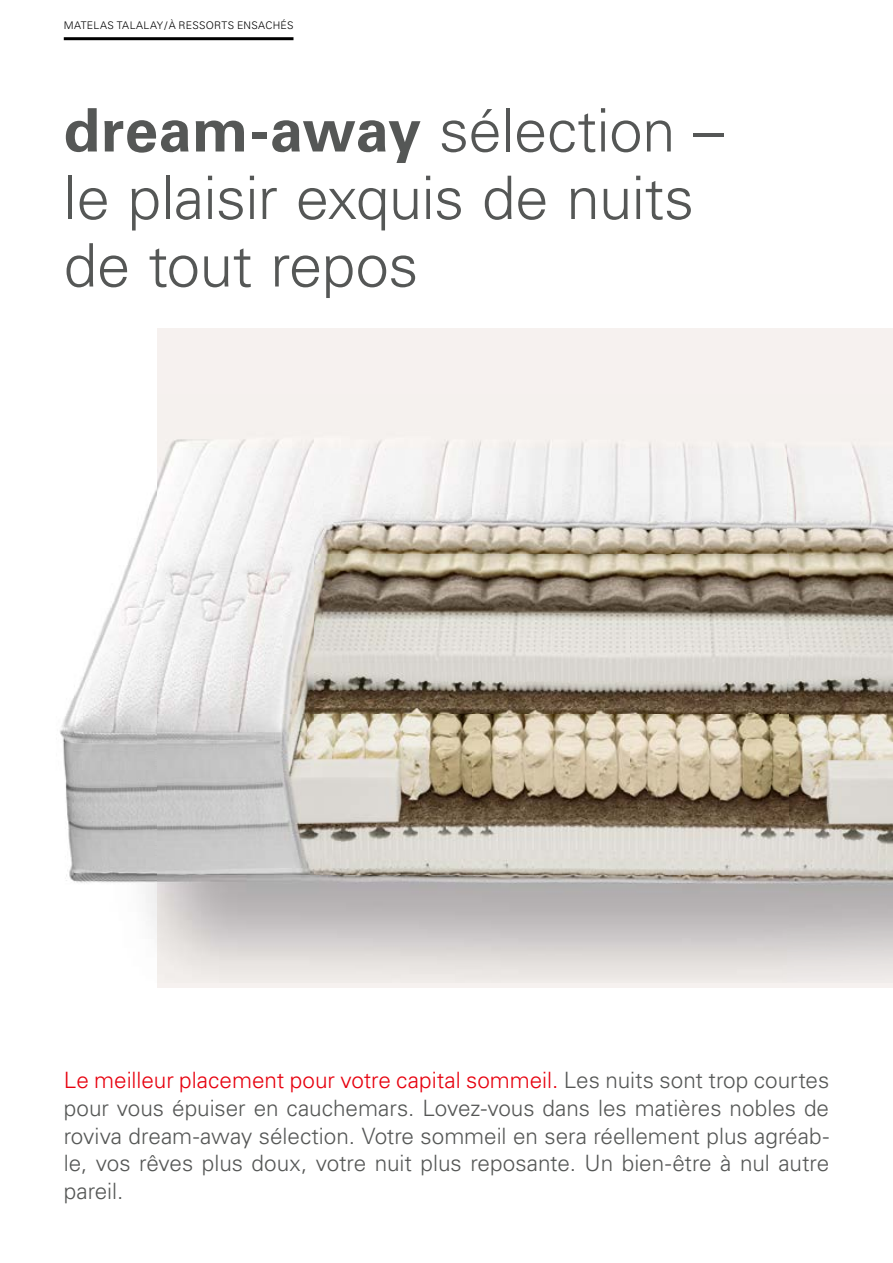
<style>
.page{position:relative;width:893px;height:1263px;background:#fff}
.page>*{position:absolute;margin:0;border:0;box-sizing:border-box;transform-origin:0 0}
.t1{font:300 60px/67.5px "Univers LT Std";letter-spacing:-.01em;color:#555756}
.t2{font:300 22.5px/27.8px "Univers LT Std";color:#555756;text-align:justify}
.t3{font:300 10.5px "Univers LT Std";letter-spacing:.025em;color:#000}
.s1{font-weight:700}
.s2{color:#e7000e}
</style>
<div class="page">
<hr style="left:64px;top:37px;width:229px;height:3px;background:#000">
<div style="left:157px;top:328px;width:736px;height:659px;background:#f6f1ef"></div>
<img style="left:60px;top:439px;width:833px;height:538px">
<p class="t3" style="left:64px;top:19px;width:231px">MATELAS TALALAY / À RESSORTS ENSACHÉS</p>
<h1 class="t1" style="left:64px;top:96px;width:661px"><span class="s1">dream-away</span> sélection – le plaisir exquis de nuits de tout repos</h1>
<p class="t2" style="left:64px;top:1066px;width:767px"><span class="s2">Le meilleur placement pour votre capital sommeil.</span> Les nuits sont trop courtes pour vous épuiser en cauchemars. Lovez-vous dans les matières nobles de roviva dream-away sélection. Votre sommeil en sera réellement plus agréab&shy;le, vos rêves plus doux, votre nuit plus reposante. Un bien-être à nul autre pareil.</p>
</div>
